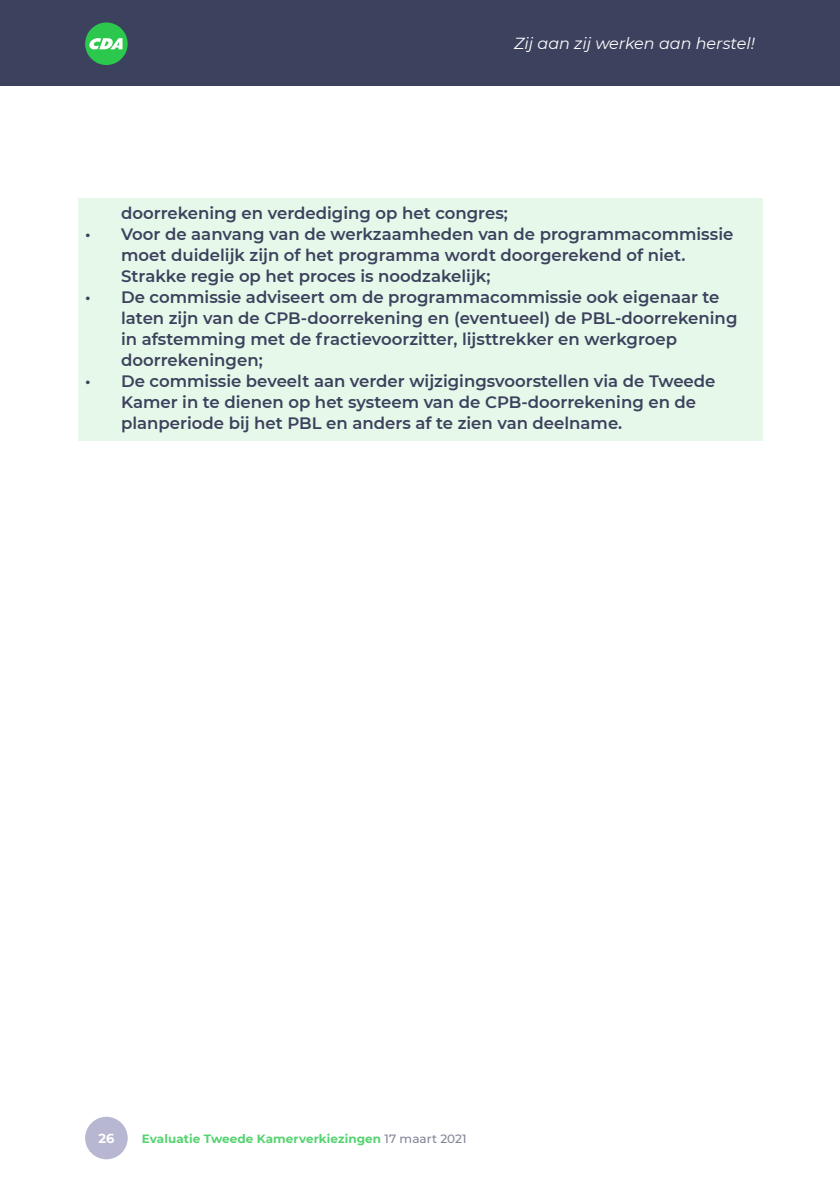
<style>
.page{position:relative;width:840px;height:1191px;background:#fff}
.page>*{position:absolute;margin:0;border:0;box-sizing:border-box;transform-origin:0 0}
.t1{font:600 16.4px/21px "Montserrat";color:#3c415d}
.t2{font:italic 16px "Montserrat";color:#fff}
.t3{font:700 13px "Montserrat";color:#fff}
.t4{font:700 12px "Montserrat";letter-spacing:.005em;color:#56d370}
.s1{font-weight:500;color:#808496}
</style>
<div class="page">
<div style="left:0;top:0;width:839px;height:85px;background:#3c415d"></div>
<div style="left:85px;top:23px;width:43px;height:42px;background:#2cc84d;border-radius:50%"></div>
<svg style="left:89px;top:38px;width:33px;height:11px"></svg>
<div style="left:85px;top:1116px;width:43px;height:43px;background:#b8b7d2;border-radius:50%"></div>
<div style="left:78px;top:198px;width:684px;height:242px;background:#e5f8e9"></div>
<p class="t2" style="left:514px;top:33px;width:242px">Zij aan zij werken aan herstel!</p>
<p class="t1" style="left:121px;top:202px;width:388px">doorrekening en verdediging op het congres;</p>
<p class="t1" style="left:121px;top:223px;width:613px;text-indent:-36px">• Voor de aanvang van de werkzaamheden van de programmacommissie moet duidelijk zijn of het programma wordt doorgerekend of niet.<br>Strakke regie op het proces is noodzakelijk;</p>
<p class="t1" style="left:121px;top:286px;width:617px;text-indent:-36px">• De commissie adviseert om de programmacommissie ook eigenaar te laten zijn van de CPB-doorrekening en (eventueel) de PBL-doorrekening in afstemming met de fractievoorzitter, lijsttrekker en werkgroep doorrekeningen;</p>
<p class="t1" style="left:121px;top:370px;width:595px;text-indent:-36px">• De commissie beveelt aan verder wijzigingsvoorstellen via de Tweede<br>Kamer in te dienen op het systeem van de CPB-doorrekening en de planperiode bij het PBL en anders af te zien van deelname.</p>
<p class="t3" style="left:98px;top:1128px;width:17px">26</p>
<p class="t4" style="left:142px;top:1129px;width:326px">Evaluatie Tweede Kamerverkiezingen <span class="s1">17 maart 2021</span></p>
</div>
